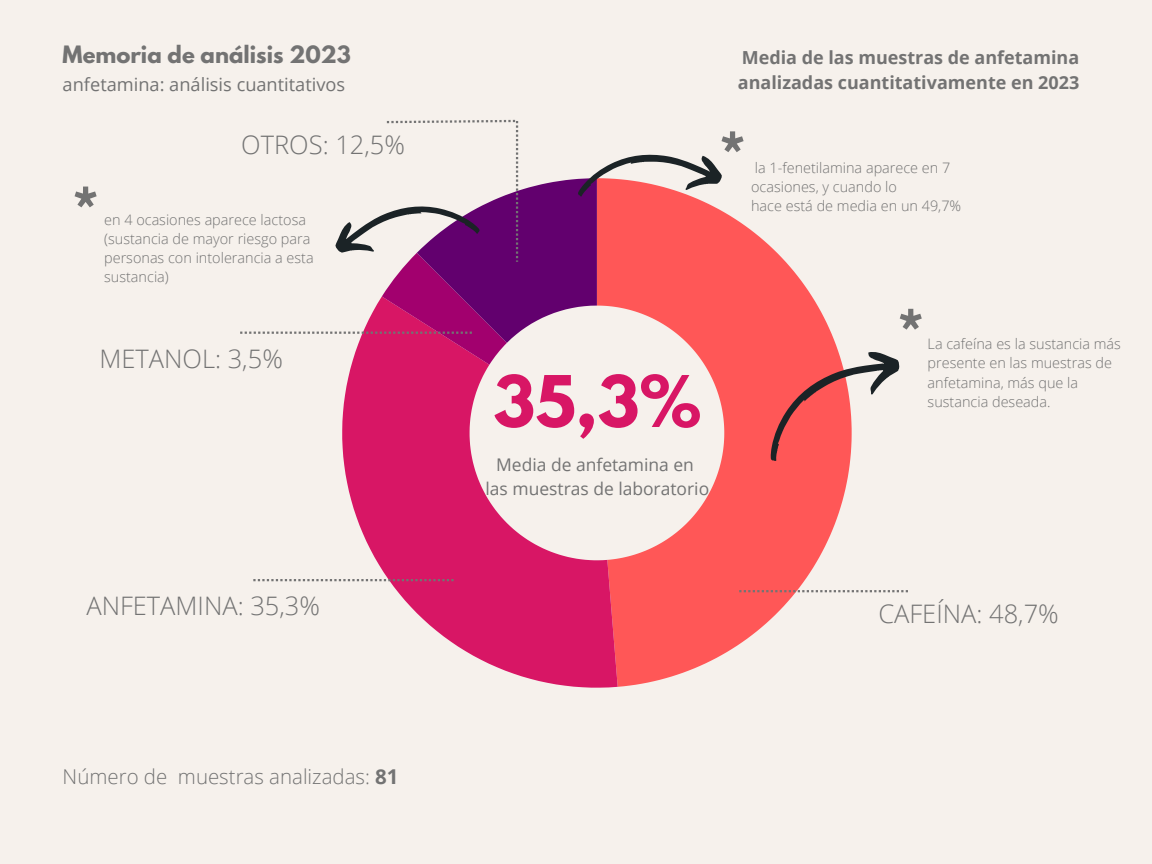
<style>
.page{position:relative;width:1152px;height:864px;background:#f6f1ec}
.page>*{position:absolute;margin:0;border:0;box-sizing:border-box;transform-origin:0 0}
.t1{font:700 63px "League Spartan";color:#d81665}
.t2{font:700 60px "League Spartan";color:#737373}
.t3{font:300 25.5px "Open Sans";color:#737373}
.t4{font:700 21.15px "League Spartan";color:#737373}
.t5{font:300 20.4px "Open Sans";color:#737373}
.t6{font:18.15px "Open Sans";color:#737373}
.t7{font:700 18px/24.8px "Open Sans";color:#737373}
.t8{font:17.4px/23.7px "Open Sans";color:#737373;text-align:center}
.t9{font:300 14.4px/19.2px "Open Sans";color:#737373}
.s1{font-weight:700}
</style>
<div class="page">
<svg style="left:618px;top:211px;width:234px;height:476px;fill:#ff5757"></svg>
<svg style="left:342px;top:365px;width:276px;height:323px;fill:#d81665"></svg>
<svg style="left:253px;top:579px;width:201px;height:2px"></svg>
<svg style="left:739px;top:590px;width:169px;height:2px"></svg>
<svg style="left:748px;top:336px;width:152px;height:127px"></svg>
<svg style="left:240px;top:120px;width:483px;height:245px"></svg>
<h5 class="t4" style="left:63px;top:44px;width:290px">Memoria de análisis 2023</h5>
<h5 class="t6" style="left:63px;top:71px;width:284px">anfetamina: análisis cuantitativos</h5>
<p class="t3" style="left:241px;top:126px;width:165px">OTROS: 12,5%</p>
<p class="t2" style="left:71px;top:184px;width:31px">*</p>
<p class="t9" style="left:104px;top:210px;width:211px">en 4 ocasiones aparece lactosa (sustancia de mayor riesgo para personas con intolerancia a esta sustancia)</p>
<p class="t3" style="left:99px;top:340px;width:185px">METANOL: 3,5%</p>
<h1 class="t7" style="left:738px;top:45px;width:343px">Media de las muestras de anfetamina analizadas cuantitativamente en 2023</h1>
<p class="t2" style="left:718px;top:129px;width:31px">*</p>
<p class="t9" style="left:751px;top:158px;width:201px">la 1-fenetilamina aparece en 7 ocasiones, y cuando lo</p>
<h2 class="t9" style="left:751px;top:196px;width:212px">hace está de media en un 49,7%</h2>
<h5 class="t1" style="left:493px;top:370px;width:209px">35,3%</h5>
<h2 class="t8" style="left:486px;top:453px;width:225px">Media de anfetamina en las muestras de laboratorio</h2>
<h4 class="t2" style="left:896px;top:306px;width:31px">*</h4>
<p class="t9" style="left:928px;top:334px;width:195px">La cafeína es la sustancia más presente en las muestras de anfetamina, más que la sustancia deseada.</p>
<p class="t3" style="left:86px;top:587px;width:235px">ANFETAMINA: 35,3%</p>
<p class="t3" style="left:878px;top:596px;width:182px">CAFEÍNA: 48,7%</p>
<p class="t5" style="left:63px;top:762px;width:337px">Número de muestras analizadas: <span class="s1">81</span></p>
</div>
